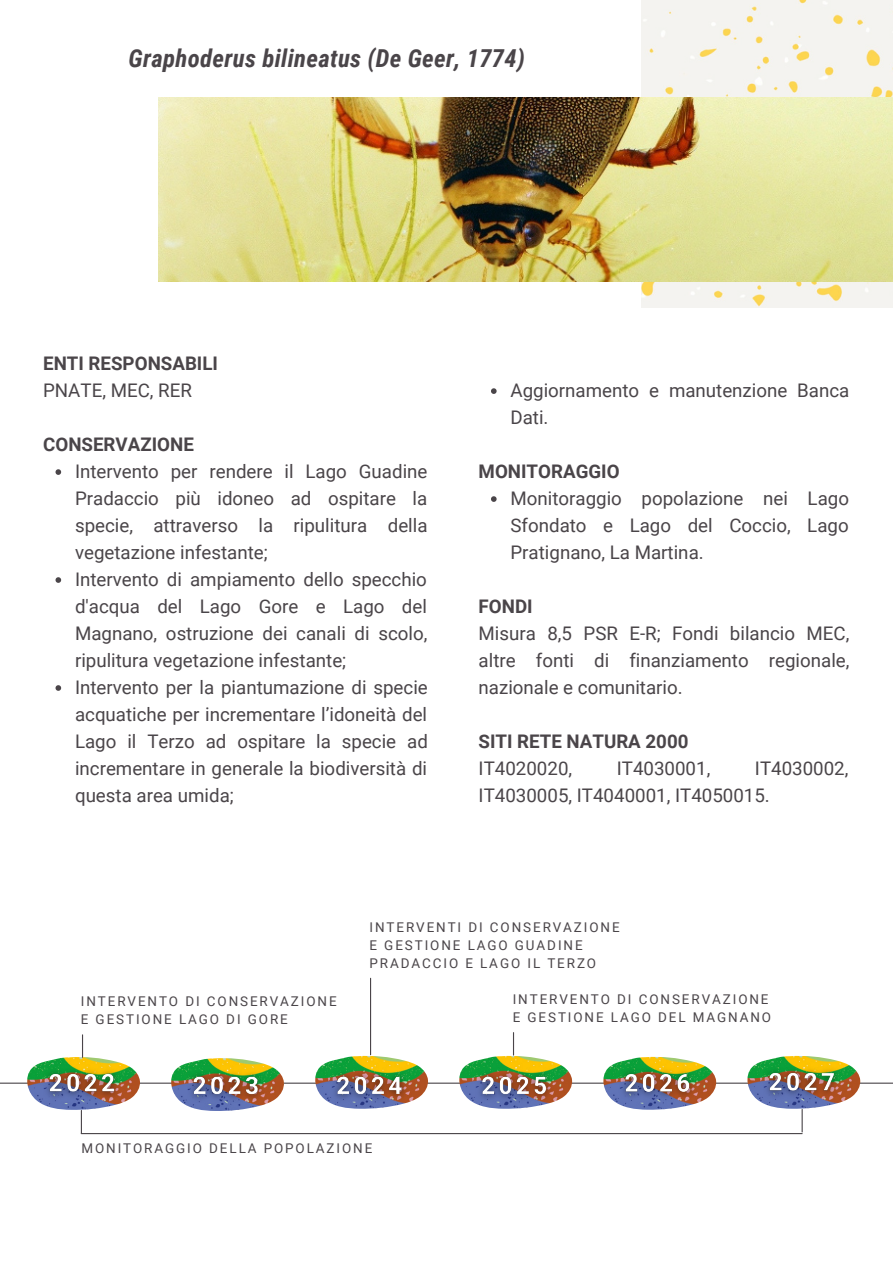
<style>
.page{position:relative;width:893px;height:1264px;background:#fff}
.page>*{position:absolute;margin:0;border:0;box-sizing:border-box;transform-origin:0 0}
.t1{font:italic 700 24.75px "Roboto Condensed";letter-spacing:.015em;color:#4a4549}
.t2{font:18.75px/27px "Roboto";color:#4a4549}
.t3{font:700 18.75px "Roboto";color:#4a4549}
.t4{font:13.5px/17.9px "Roboto";letter-spacing:.145em;color:#4a4549}
</style>
<div class="page">
<img style="left:641px;top:0;width:251px;height:308px">
<img style="left:159px;top:97px;width:733px;height:185px">
<svg style="left:55px;top:469px;width:6px;height:6px"></svg>
<svg style="left:55px;top:577px;width:6px;height:6px"></svg>
<svg style="left:55px;top:685px;width:6px;height:5px"></svg>
<hr style="left:0;top:1082px;width:892px;height:1px;background:#4a4549">
<img style="left:27px;top:1056px;width:113px;height:53px">
<img style="left:171px;top:1058px;width:113px;height:53px">
<img style="left:315px;top:1055px;width:113px;height:46px">
<img style="left:459px;top:1055px;width:113px;height:46px">
<img style="left:39px;top:1058px;width:90px;height:50px">
<img style="left:183px;top:1061px;width:90px;height:49px">
<img style="left:327px;top:1061px;width:90px;height:48px">
<img style="left:471px;top:1061px;width:90px;height:48px">
<img style="left:603px;top:1056px;width:113px;height:53px">
<img style="left:614px;top:1058px;width:91px;height:50px">
<svg style="left:491px;top:388px;width:5px;height:6px"></svg>
<svg style="left:491px;top:496px;width:5px;height:6px"></svg>
<img style="left:747px;top:1055px;width:113px;height:53px">
<img style="left:758px;top:1057px;width:91px;height:50px">
<svg style="left:513px;top:1032px;width:1px;height:23px"></svg>
<hr style="left:370px;top:978px;width:1px;height:76px;background:#4a4549">
<hr style="left:81px;top:1132px;width:721px;height:2px;background:#4a4549">
<svg style="left:81px;top:1110px;width:1px;height:22px"></svg>
<svg style="left:801px;top:1109px;width:1px;height:22px"></svg>
<svg style="left:82px;top:1034px;width:1px;height:23px"></svg>
<h1 class="t1" style="left:129px;top:44px;width:398px">Graphoderus bilineatus (De Geer, 1774)</h1>
<p class="t3" style="left:43px;top:353px;width:176px">ENTI RESPONSABILI</p>
<p class="t2" style="left:43px;top:377px;width:150px">PNATE, MEC, RER</p>
<p class="t3" style="left:43px;top:434px;width:152px">CONSERVAZIONE</p>
<p class="t2" style="left:75px;top:458px;width:354px">Intervento per rendere il Lago Guadine Pradaccio più idoneo ad ospitare la specie, attraverso la ripulitura della vegetazione infestante;<br>Intervento di ampiamento dello specchio d'acqua del Lago Gore e Lago del Magnano, ostruzione dei canali di scolo, ripulitura vegetazione infestante; Intervento per la piantumazione di specie acquatiche per incrementare l’idoneità del Lago il Terzo ad ospitare la specie ad incrementare in generale la biodiversità di questa area umida;</p>
<p class="t2" style="left:510px;top:377px;width:340px">Aggiornamento e manutenzione Banca<br>Dati.</p>
<p class="t3" style="left:478px;top:461px;width:142px">MONITORAGGIO</p>
<p class="t2" style="left:510px;top:485px;width:340px;text-align:justify">Monitoraggio popolazione nei Lago Sfondato e Lago del Coccio, Lago Pratignano, La Martina.</p>
<p class="t3" style="left:478px;top:596px;width:56px">FONDI</p>
<p class="t2" style="left:478px;top:620px;width:372px;text-align:justify">Misura 8,5 PSR E-R; Fondi bilancio MEC, altre fonti di finanziamento regionale, nazionale e comunitario.</p>
<p class="t3" style="left:478px;top:730px;width:211px">SITI RETE NATURA 2000</p>
<p class="t2" style="left:478px;top:755px;width:95px">IT4020020,</p>
<p class="t2" style="left:616px;top:755px;width:95px">IT4030001,</p>
<p class="t2" style="left:478px;top:755px;width:371px;text-indent:276px">IT4030002,<br>IT4030005, IT4040001, IT4050015.</p>
<p class="t4" style="left:81px;top:992px;width:257px">INTERVENTO DI CONSERVAZIONE<br>E GESTIONE LAGO DI GORE</p>
<p class="t4" style="left:369px;top:918px;width:252px">INTERVENTI DI CONSERVAZIONE<br>E GESTIONE LAGO GUADINE<br>PRADACCIO E LAGO IL TERZO</p>
<p class="t4" style="left:512px;top:990px;width:260px">INTERVENTO DI CONSERVAZIONE<br>E GESTIONE LAGO DEL MAGNANO</p>
<p class="t4" style="left:81px;top:1139px;width:292px">MONITORAGGIO DELLA POPOLAZIONE</p>
</div>
